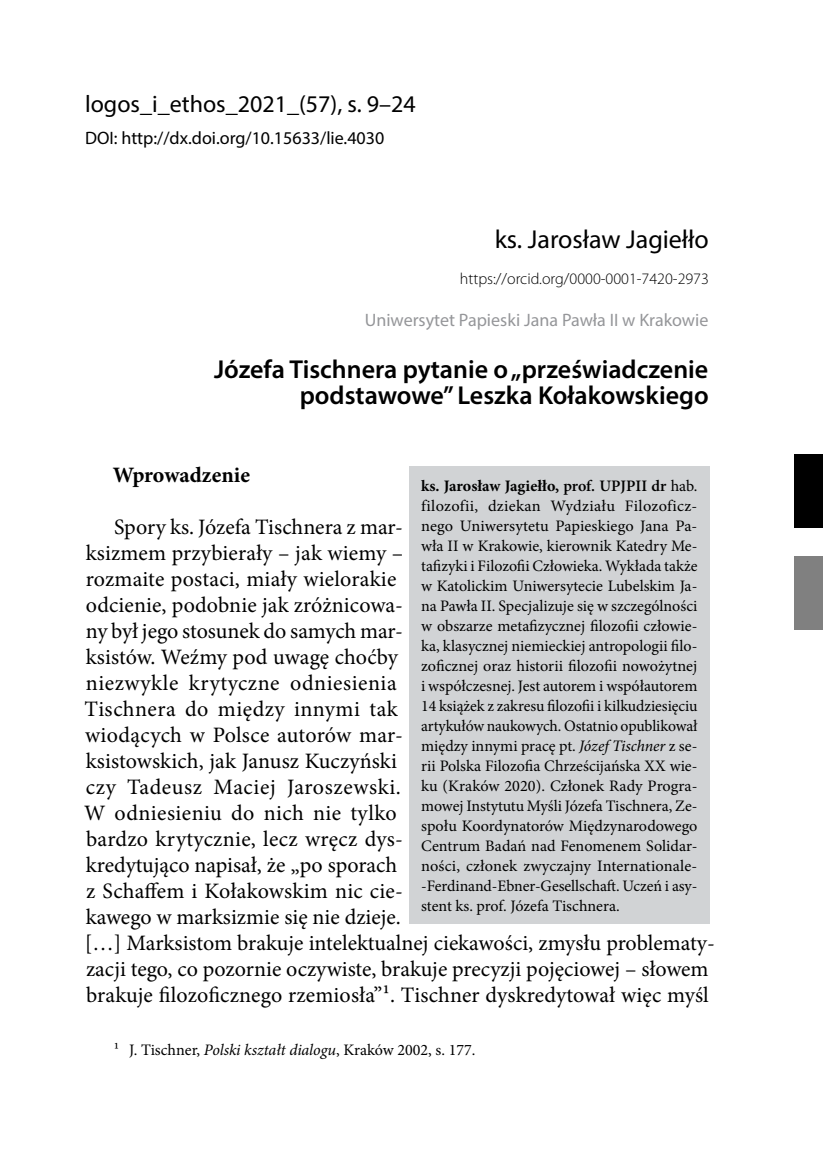
<style>
.page{position:relative;width:823px;height:1163px;background:#fff}
.page>*{position:absolute;margin:0;border:0;box-sizing:border-box;transform-origin:0 0}
.t1{font:600 26px/26px "Myriad Pro";color:#000;text-align:right}
.t2{font:26px "Myriad Pro";color:#000}
.t3{font:24px "Myriad Pro";color:#000}
.t4{font:22px/26px "Minion Pro";letter-spacing:.005em;color:#000}
.t5{font:700 22px "Minion Pro";color:#000}
.t6{font:18px "Myriad Pro";color:#959699}
.t7{font:18px "Myriad Pro";color:#000}
.t8{font:16px/20px "Minion Pro";letter-spacing:-.005em;color:#000;text-align:justify}
.t9{font:300 16px "Myriad Pro";color:#000}
.s1{font-style:italic}
.s2{font-weight:700}
.s3{font-weight:600}
</style>
<div class="page">
<div style="left:794px;top:556px;width:28px;height:73px;background:#808080"></div>
<div style="left:794px;top:454px;width:28px;height:73px;background:#000"></div>
<div style="left:409px;top:466px;width:300px;height:458px;background:#d1d3d5"></div>
<h2 class="t3" style="left:85px;top:89px;width:332px">logos_i_ethos_2021_(57), s. 9–24</h2>
<p class="t7" style="left:85px;top:127px;width:300px">DOI: http://dx.doi.org/10.15633/lie.4030</p>
<h1 class="t2" style="left:494px;top:223px;width:215px">ks. Jarosław Jagiełło</h1>
<p class="t9" style="left:459px;top:269px;width:250px">https://orcid.org/0000-0001-7420-2973</p>
<p class="t6" style="left:364px;top:308px;width:345px">Uniwersytet Papieski Jana Pawła II w Krakowie</p>
<h1 class="t1" style="left:214px;top:355px;width:496px">Józefa Tischnera pytanie o „przeświadczenie podstawowe” Leszka Kołakowskiego</h1>
<h3 class="t5" style="left:113px;top:459px;width:139px">Wprowadzenie</h3>
<p class="t4" style="left:84px;top:514px;width:632px;text-indent:30px">Spory ks. Józefa Tischnera z mar-<br>ksizmem przybierały – jak wiemy –<br>rozmaite postaci, miały wielorakie<br>odcienie, podobnie jak zróżnicowa-<br>ny był jego stosunek do samych mar-<br>ksistów. Weźmy pod uwagę choćby<br>niezwykle krytyczne odniesienia<br>Tischnera do między innymi tak<br>wiodących w Polsce autorów mar-<br>ksistowskich, jak Janusz Kuczyński<br>czy Tadeusz Maciej Jaroszewski.<br>W odniesieniu do nich nie tylko<br>bardzo krytycznie, lecz wręcz dys-<br>kredytująco napisał, że „po sporach<br>z Schaffem i Kołakowskim nic cie-<br>kawego w marksizmie się nie dzieje.<br>[…] Marksistom brakuje intelektualnej ciekawości, zmysłu problematy&shy;zacji tego, co pozornie oczywiste, brakuje precyzji pojęciowej – słowem brakuje filozoficznego rzemiosła”1. Tischner dyskredytował więc myśl</p>
<p class="t8" style="left:114px;top:1039px;width:363px">1 J. Tischner, <span class="s1">Polski kształt dialogu</span>, Kraków 2002, s. 177.</p>
<p class="t8" style="left:421px;top:476px;width:278px"><span class="s2">ks. Jarosław Jagiełło,</span> <span class="s3">prof. UPJPII dr</span> hab. filozofii, dziekan Wydziału Filozoficz&shy;nego Uniwersytetu Papieskiego Jana Pa&shy;wła II w Krakowie, kierownik Katedry Me&shy;tafizyki i Filozofii Człowieka. Wykłada także w Katolickim Uniwersytecie Lubelskim Ja&shy;na Pawła II. Specjalizuje się w szczególności w obszarze metafizycznej filozofii człowie&shy;ka, klasycznej niemieckiej antropologii filo&shy;zoficznej oraz historii filozofii nowożytnej i współczesnej. Jest autorem i współautorem 14 książek z zakresu filozofii i kilkudziesięciu artykułów naukowych. Ostatnio opublikował między innymi pracę pt. <span class="s1">Józef Tischner</span> z se&shy;rii Polska Filozofia Chrześcijańska XX wie&shy;ku (Kraków 2020). Członek Rady Progra&shy;mowej Instytutu Myśli Józefa Tischnera, Ze&shy;społu Koordynatorów Międzynarodowego Centrum Badań nad Fenomenem Solidar&shy;ności, członek zwyczajny Internationale--Ferdinand-Ebner-Gesellschaft. Uczeń i asy&shy;stent ks. prof. Józefa Tischnera.</p>
</div>
